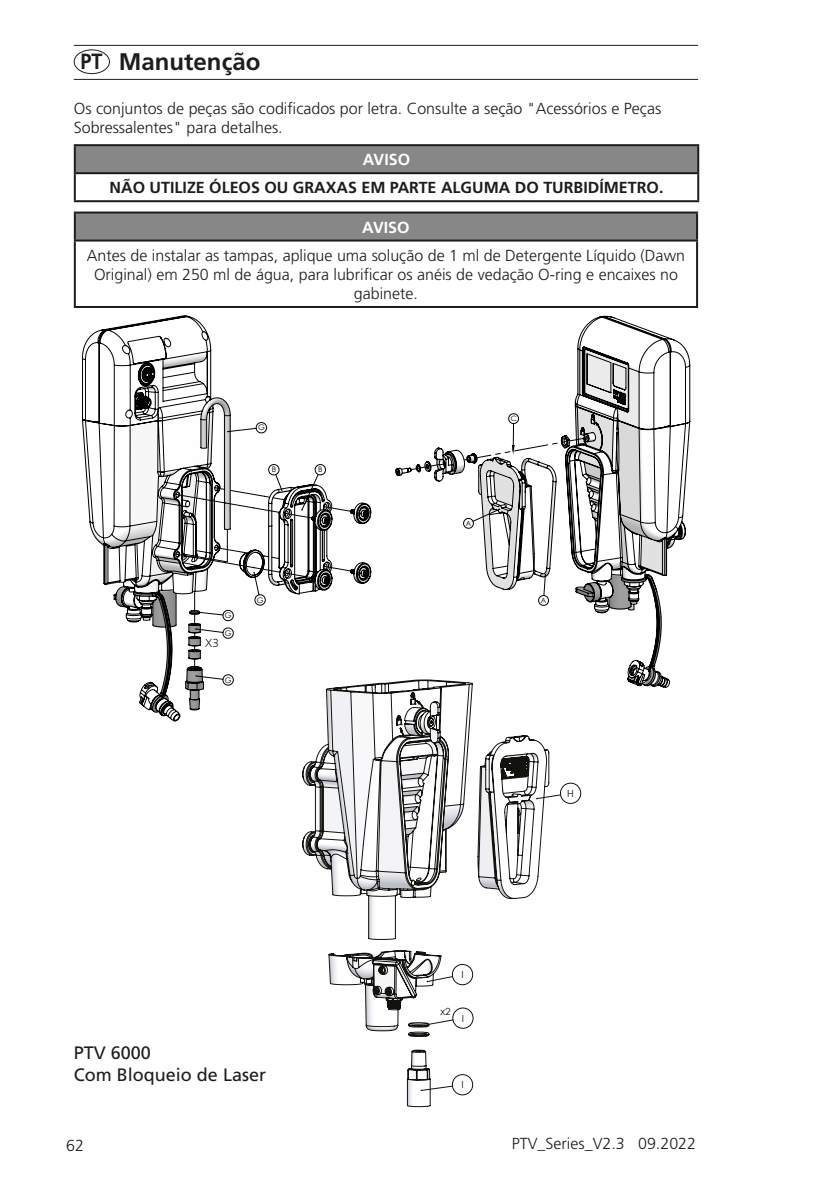
<style>
.page{position:relative;width:840px;height:1191px;background:#fff}
.page>*{position:absolute;margin:0;border:0;box-sizing:border-box;transform-origin:0 0}
.t1{font:700 24px "Frutiger LT";color:#1d1d1b}
.t2{font:18px/21.6px "Frutiger LT";color:#1d1d1b}
.t3{font:300 16px/19.2px "Frutiger LT";color:#1d1d1b;text-align:center}
.t4{font:700 16px "Frutiger LT";color:#1d1d1b}
.t5{font:700 16px "Frutiger LT";color:#fff}
.t6{font:300 11.6px "Frutiger LT";color:#1d1d1b}
.t7{font:9.8px "Century Gothic";color:#13120e}
.t8{font:7.6px "Century Gothic";color:#020203}
.t9{font:7.2px "Century Gothic";color:#020203}
.s1{font-size:22px}
</style>
<div class="page">
<hr style="left:74px;top:45px;width:623px;height:1px;background:#1d1d1b">
<hr style="left:74px;top:79px;width:623px;height:1px;background:#1d1d1b">
<div style="left:74px;top:49px;width:36px;height:25px;border:1px solid #1d1d1b;border-radius:50%"></div>
<div style="left:75px;top:212px;width:621px;height:28px;background:#878787"></div>
<hr style="left:74px;top:211px;width:623px;height:2px;background:#1d1d1b">
<hr style="left:74px;top:213px;width:2px;height:26px;background:#1d1d1b">
<hr style="left:695px;top:213px;width:2px;height:26px;background:#1d1d1b">
<hr style="left:74px;top:239px;width:623px;height:2px;background:#1d1d1b">
<hr style="left:74px;top:241px;width:2px;height:65px;background:#1d1d1b">
<hr style="left:695px;top:241px;width:2px;height:65px;background:#1d1d1b">
<hr style="left:74px;top:306px;width:623px;height:2px;background:#1d1d1b">
<div style="left:75px;top:145px;width:622px;height:28px;background:#878787"></div>
<hr style="left:74px;top:144px;width:624px;height:2px;background:#1d1d1b">
<hr style="left:74px;top:146px;width:2px;height:26px;background:#1d1d1b">
<hr style="left:696px;top:146px;width:2px;height:26px;background:#1d1d1b">
<hr style="left:74px;top:172px;width:624px;height:2px;background:#1d1d1b">
<hr style="left:74px;top:174px;width:2px;height:26px;background:#1d1d1b">
<hr style="left:696px;top:174px;width:2px;height:26px;background:#1d1d1b">
<hr style="left:74px;top:200px;width:624px;height:2px;background:#1d1d1b">
<svg style="left:395px;top:316px;width:294px;height:371px"></svg>
<svg style="left:410px;top:463px;width:35px;height:7px"></svg>
<svg style="left:463px;top:413px;width:124px;height:192px"></svg>
<svg style="left:82px;top:316px;width:289px;height:405px"></svg>
<svg style="left:175px;top:422px;width:176px;height:263px"></svg>
<img style="left:395px;top:666px;width:205px;height:21px">
<img style="left:284px;top:666px;width:87px;height:55px">
<svg style="left:302px;top:679px;width:247px;height:428px"></svg>
<h1 class="t1" style="left:80px;top:48px;width:181px"><span class="s1">PT</span> Manutenção</h1>
<p class="t3" style="left:74px;top:99px;width:588px;text-align:left">Os conjuntos de peças são codificados por letra . Consulte a seção "Acessórios e Peças<br>Sobressalentes" para detalhes .</p>
<p class="t5" style="left:362px;top:150px;width:49px">AVISO</p>
<p class="t4" style="left:109px;top:178px;width:555px">NÃO UTILIZE ÓLEOS OU GRAXAS EM PARTE ALGUMA DO TURBIDÍMETRO.</p>
<p class="t5" style="left:362px;top:218px;width:49px">AVISO</p>
<p class="t3" style="left:87px;top:246px;width:599px">Antes de instalar as tampas, aplique uma solução de 1 ml de Detergente Líquido (Dawn<br>Original) em 250 ml de água, para lubrificar os anéis de vedação O-ring e encaixes no gabinete .</p>
<p class="t8" style="left:258px;top:422px;width:8px">G</p>
<p class="t8" style="left:271px;top:464px;width:6px">B</p>
<p class="t8" style="left:318px;top:464px;width:6px">B</p>
<p class="t8" style="left:225px;top:610px;width:8px">G</p>
<p class="t8" style="left:225px;top:628px;width:8px">G</p>
<p class="t6" style="left:205px;top:636px;width:15px">X3</p>
<p class="t8" style="left:225px;top:674px;width:8px">G</p>
<p class="t8" style="left:256px;top:594px;width:8px">G</p>
<p class="t2" style="left:74px;top:1042px;width:194px">PTV 6000<br>Com Bloqueio de Laser</p>
<p class="t9" style="left:465px;top:518px;width:7px">A</p>
<p class="t9" style="left:510px;top:413px;width:7px">C</p>
<p class="t9" style="left:540px;top:595px;width:7px">A</p>
<p class="t7" style="left:440px;top:1004px;width:12px">x2</p>
<p class="t7" style="left:461px;top:967px;width:4px">I</p>
<p class="t7" style="left:461px;top:1011px;width:4px">I</p>
<p class="t7" style="left:461px;top:1077px;width:4px">I</p>
<p class="t7" style="left:567px;top:786px;width:8px">H</p>
<p class="t3" style="left:66px;top:1136px;width:19px">62</p>
<p class="t3" style="left:511px;top:1134px;width:186px">PTV_Series_V2 .3 09 .2022</p>
</div>
